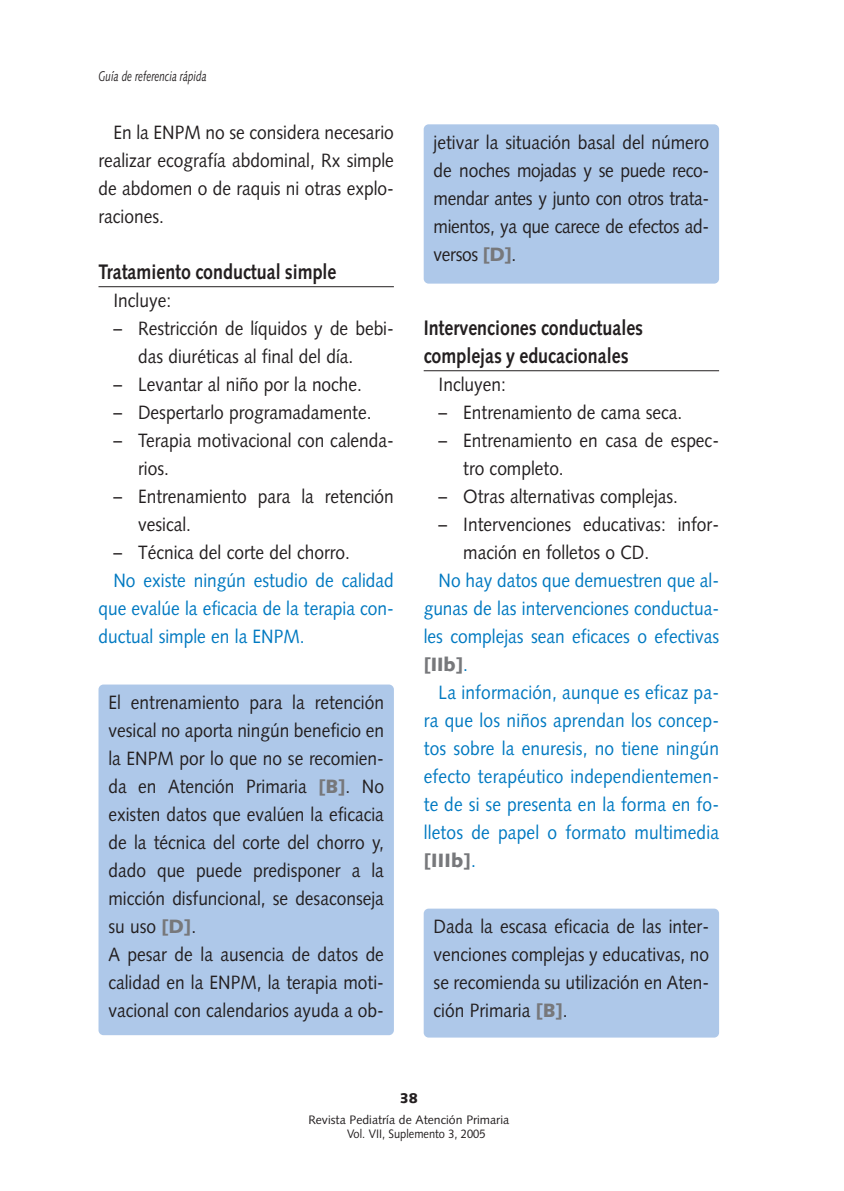
<style>
.page{position:relative;width:844px;height:1191px;background:#fff}
.page>*{position:absolute;margin:0;border:0;box-sizing:border-box;transform-origin:0 0}
.t1{font:700 21px/28px "Syntax";color:#231f20;scale:.85 1}
.t2{font:19.25px/28px "Syntax";color:#231f20;scale:.9 1}
.t3{font:19.25px/28px "Syntax";color:#0079c1;text-align:justify;scale:.9 1}
.t4{font:italic 14px "Syntax";color:#231f20;scale:.7 1}
.t5{font:900 14px "Syntax";color:#231f20}
.t6{font:12.25px/14px "Syntax";color:#231f20}
.s1{font-weight:900;color:#77787b}
</style>
<div class="page">
<hr style="left:98px;top:286px;width:296px;height:1px;background:#231f20">
<hr style="left:423px;top:370px;width:296px;height:1px;background:#231f20">
<div style="left:423px;top:908px;width:296px;height:129px;background:#aec8e9;border-radius:5px"></div>
<div style="left:423px;top:124px;width:296px;height:160px;background:#aec8e9;border-radius:5px"></div>
<div style="left:98px;top:684px;width:296px;height:351px;background:#aec8e9;border-radius:5px"></div>
<p class="t4" style="left:98px;top:70px;width:156px">Guía de referencia rápida</p>
<p class="t2" style="left:98px;top:120px;width:329px;text-align:justify;text-indent:15px">En la ENPM no se considera necesario realizar ecografía abdominal, Rx simple de abdomen o de raquis ni otras explo&shy;raciones.</p>
<p class="t1" style="left:98px;top:259px;width:281px">Tratamiento conductual simple</p>
<p class="t2" style="left:113px;top:288px;width:66px">Incluye:</p>
<p class="t2" style="left:138px;top:316px;width:285px;text-indent:-25px">– Restricción de líquidos y de bebi&shy;das diuréticas al final del día.</p>
<p class="t2" style="left:113px;top:372px;width:278px">– Levantar al niño por la noche.</p>
<p class="t2" style="left:113px;top:400px;width:288px">– Despertarlo programadamente.</p>
<p class="t2" style="left:138px;top:428px;width:285px;text-indent:-25px">– Terapia motivacional con calenda&shy;rios.</p>
<p class="t2" style="left:138px;top:484px;width:285px;text-indent:-25px">– Entrenamiento para la retención vesical.</p>
<p class="t2" style="left:113px;top:540px;width:264px">– Técnica del corte del chorro.</p>
<p class="t3" style="left:98px;top:568px;width:329px;text-indent:15px">No existe ningún estudio de calidad que evalúe la eficacia de la terapia con&shy;ductual simple en la ENPM.</p>
<p class="t2" style="left:108px;top:690px;width:307px">El entrenamiento para la retención vesical no aporta ningún beneficio en la ENPM por lo que no se recomien&shy;da en Atención Primaria <span class="s1">[B]</span>. No existen datos que evalúen la eficacia de la técnica del corte del chorro y, dado que puede predisponer a la micción disfuncional, se desaconseja su uso <span class="s1">[D]</span>.<br>A pesar de la ausencia de datos de calidad en la ENPM, la terapia moti&shy;vacional con calendarios ayuda a ob-</p>
<p class="t2" style="left:433px;top:130px;width:307px;text-align:justify">jetivar la situación basal del número de noches mojadas y se puede reco&shy;mendar antes y junto con otros trata&shy;mientos, ya que carece de efectos ad&shy;versos <span class="s1">[D]</span>.</p>
<p class="t1" style="left:423px;top:315px;width:260px">Intervenciones conductuales complejas y educacionales</p>
<p class="t2" style="left:438px;top:372px;width:76px">Incluyen:</p>
<p class="t2" style="left:438px;top:400px;width:272px">– Entrenamiento de cama seca.</p>
<p class="t2" style="left:463px;top:428px;width:285px;text-indent:-25px">– Entrenamiento en casa de espec&shy;tro completo.</p>
<p class="t2" style="left:438px;top:484px;width:267px">– Otras alternativas complejas.</p>
<p class="t2" style="left:463px;top:512px;width:285px;text-indent:-25px">– Intervenciones educativas: infor&shy;mación en folletos o CD.</p>
<p class="t3" style="left:423px;top:568px;width:329px;text-indent:15px">No hay datos que demuestren que al&shy;gunas de las intervenciones conductua&shy;les complejas sean eficaces o efectivas <span class="s1">[IIb]</span>.</p>
<p class="t3" style="left:423px;top:680px;width:329px;text-indent:15px">La información, aunque es eficaz pa&shy;ra que los niños aprendan los concep&shy;tos sobre la enuresis, no tiene ningún efecto terapéutico independientemen&shy;te de si se presenta en la forma en fo&shy;lletos de papel o formato multimedia <span class="s1">[IIIb]</span>.</p>
<p class="t2" style="left:433px;top:914px;width:307px;text-align:justify">Dada la escasa eficacia de las inter&shy;venciones complejas y educativas, no se recomienda su utilización en Aten&shy;ción Primaria <span class="s1">[B]</span>.</p>
<p class="t5" style="left:399px;top:1092px;width:20px">38</p>
<p class="t6" style="left:347px;top:1113px;width:164px;text-indent:-39px">Revista Pediatría de Atención Primaria<br>Vol. VII, Suplemento 3, 2005</p>
</div>
